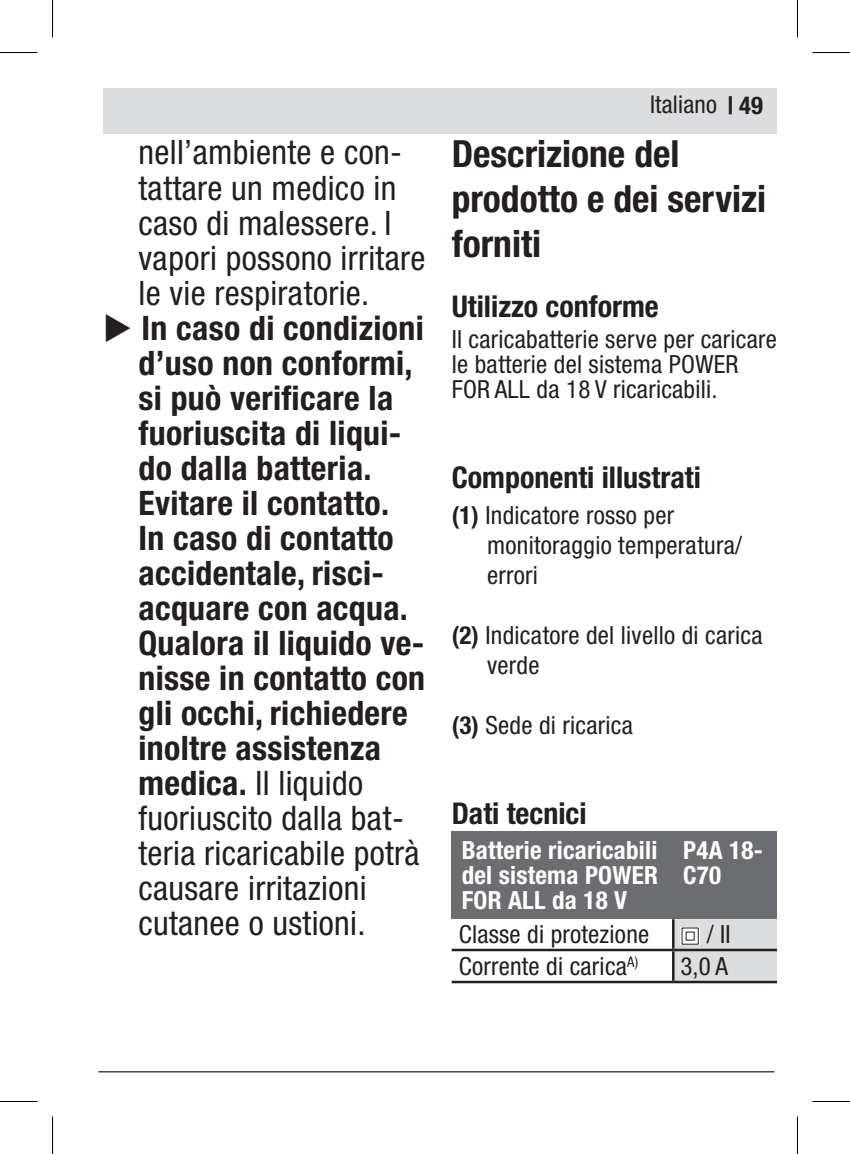
<style>
.page{position:relative;width:850px;height:1154px;background:#fff}
.page>*{position:absolute;margin:0;border:0;box-sizing:border-box;transform-origin:0 0}
.Underrubrik{font:37.5px "GARDENA Pro Bo Cond";color:#231f20}
.Regular_Brödtext{font:33.75px/35px "GARDENA Pro Bo Cond";letter-spacing:.01em;color:#231f20}
.Regular_Brödtext-2{font:condensed 33.75px/35px "GARDENA Pro";letter-spacing:.01em;color:#231f20}
.Underrubrik__nivå_2{font:30px "GARDENA Pro Bo Cond";color:#231f20}
.Regular_Brödtext-3{font:condensed 25px/25px "GARDENA Pro";letter-spacing:.01em;color:#231f20}
.Tabell-rubriktext{font:25px/25px "GARDENA Pro Bo Cond";letter-spacing:.01em;color:#fff;text-align:justify}
.Regular_Brödtext-4{font:25px/25px "GARDENA Pro Bo Cond";letter-spacing:.01em;color:#fff}
.A6-language_at_top_b{font:condensed 24.5px "GARDENA Pro";letter-spacing:.01em;color:#231f20}
.s1{font-family:"GARDENA Pro";font-stretch:condensed}
.s2{font-family:"GARDENA Pro Bo Cond";font-stretch:normal}
</style>
<div class="page">
<div style="left:103px;top:88px;width:673px;height:46px;background:#dcdddf"></div>
<hr style="left:98px;top:1071px;width:676px;height:1px;background:#231f20">
<div style="left:451px;top:831px;width:222px;height:88px;background:#6c6d70"></div>
<div style="left:673px;top:831px;width:103px;height:88px;background:#6c6d70"></div>
<hr style="left:451px;top:981px;width:222px;height:2px;background:#231f20">
<hr style="left:673px;top:981px;width:103px;height:2px;background:#231f20">
<svg style="left:451px;top:919px;width:325px;height:63px"></svg>
<hr style="left:0;top:52px;width:38px;height:1px;background:#000">
<hr style="left:812px;top:52px;width:37px;height:1px;background:#000">
<hr style="left:0;top:1101px;width:38px;height:1px;background:#000">
<hr style="left:812px;top:1101px;width:37px;height:1px;background:#000">
<hr style="left:52px;top:0;width:1px;height:38px;background:#000">
<hr style="left:52px;top:1116px;width:1px;height:38px;background:#000">
<hr style="left:796px;top:0;width:1px;height:38px;background:#000">
<hr style="left:796px;top:1116px;width:1px;height:38px;background:#000">
<p class="Regular_Brödtext-2" style="left:138px;top:135px;width:288px">nell’ambiente e con&shy;tattare un medico in caso di malessere. I vapori possono irritare le vie respiratorie.</p>
<p class="Regular_Brödtext" style="left:103px;top:310px;width:322px">◆ In caso di condizioni</p>
<p class="Regular_Brödtext" style="left:138px;top:345px;width:288px">d’uso non conformi, si può verificare la fuoriuscita di liqui&shy;do dalla batteria.<br>Evitare il contatto.<br>In caso di contatto accidentale, risci&shy;acquare con acqua.<br>Qualora il liquido ve&shy;nisse in contatto con gli occhi, richiedere inoltre assistenza medica. <span class="s1">Il liquido fuoriuscito dalla bat&shy;teria ricaricabile potrà causare irritazioni cutanee o ustioni.</span></p>
<p class="A6-language_at_top_b" style="left:649px;top:90px;width:114px">Italiano <span class="s2">| 49</span></p>
<p class="Underrubrik" style="left:451px;top:131px;width:229px">Descrizione del</p>
<p class="Underrubrik" style="left:451px;top:176px;width:316px">prodotto e dei servizi</p>
<p class="Underrubrik" style="left:451px;top:221px;width:91px">forniti</p>
<p class="Underrubrik__nivå_2" style="left:451px;top:288px;width:208px">Utilizzo conforme</p>
<p class="Regular_Brödtext-3" style="left:451px;top:327px;width:326px">Il caricabatterie serve per caricare le batterie del sistema POWER<br>FOR ALL da 18 V ricaricabili.</p>
<p class="Underrubrik__nivå_2" style="left:451px;top:459px;width:251px">Componenti illustrati</p>
<p class="Regular_Brödtext-3" style="left:451px;top:503px;width:224px"><span class="s2">(1)</span> Indicatore rosso per</p>
<p class="Regular_Brödtext-3" style="left:487px;top:530px;width:256px;line-height:30px">monitoraggio temperatura/ errori</p>
<p class="Regular_Brödtext-3" style="left:451px;top:623px;width:312px"><span class="s2">(2)</span> Indicatore del livello di carica</p>
<p class="Regular_Brödtext-3" style="left:487px;top:653px;width:54px">verde</p>
<p class="Regular_Brödtext-3" style="left:451px;top:713px;width:182px"><span class="s2">(3)</span> Sede di ricarica</p>
<p class="Underrubrik__nivå_2" style="left:451px;top:795px;width:136px">Dati tecnici</p>
<p class="Tabell-rubriktext" style="left:461px;top:837px;width:198px">Batterie ricaricabili del sistema POWER FOR ALL da 18 V</p>
<p class="Regular_Brödtext-4" style="left:683px;top:837px;width:81px">P4A 18-<br>C70</p>
<p class="Regular_Brödtext-3" style="left:458px;top:921px;width:192px">Classe di protezione</p>
<p class="Regular_Brödtext-3" style="left:706px;top:921px;width:25px">/ II</p>
<p class="Regular_Brödtext-3" style="left:458px;top:953px;width:181px">Corrente di carica<sup>A)</sup></p>
<p class="Regular_Brödtext-3" style="left:680px;top:953px;width:49px">3,0 A</p>
</div>
